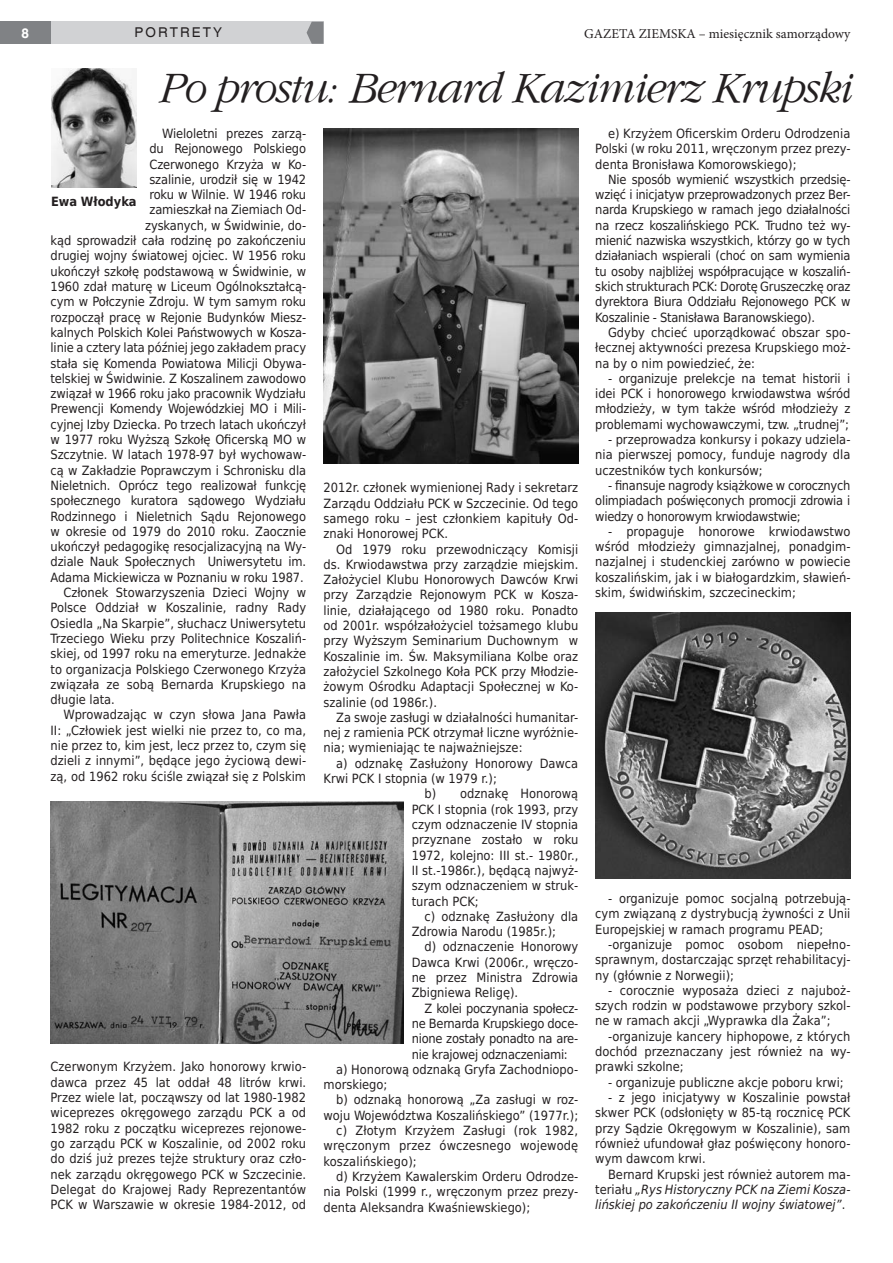
<style>
.page{position:relative;width:893px;height:1263px;background:#fff}
.page>*{position:absolute;margin:0;border:0;box-sizing:border-box;transform-origin:0 0}
.gz_tytul_kursywa{font:italic 45px "Gatineau";letter-spacing:-.03em;color:#231f20}
.t1{font:13.5px "Minion Pro";color:#231f20}
.t2{font:13.5px "Switzerland";letter-spacing:.15em;color:#231f20}
.t3{font:700 13.5px "Switzerland";color:#fff}
.gz_text_glowny{font:12.75px/15.3px "DejaVu Sans Condensed";letter-spacing:-.01em;color:#231f20;text-align:justify}
.gz_text_glowny-2{font:italic 12.75px/15.3px "DejaVu Sans Condensed";color:#231f20;text-align:justify}
.gz_text_glowny-3{font:700 12.75px "DejaVu Sans Condensed";color:#231f20}
.s1{font-style:normal}
</style>
<div class="page">
<div style="left:0;top:22px;width:324px;height:22px;background:#d1d2d4"></div>
<div style="left:0;top:22px;width:51px;height:22px;background:#808285"></div>
<svg style="left:307px;top:22px;width:17px;height:22px"></svg>
<img style="left:51px;top:68px;width:86px;height:119px">
<img style="left:595px;top:612px;width:255px;height:266px">
<img style="left:51px;top:801px;width:352px;height:242px">
<img style="left:324px;top:128px;width:255px;height:336px">
<p class="t3" style="left:22px;top:25px;width:9px">8</p>
<p class="t2" style="left:135px;top:25px;width:89px">PORTRETY</p>
<p class="t1" style="left:584px;top:25px;width:268px">GAZETA ZIEMSKA – miesięcznik samorządowy</p>
<p class="gz_tytul_kursywa" style="left:157px;top:63px;width:695px">Po prostu: Bernard Kazimierz Krupski</p>
<p class="gz_text_glowny" style="left:51px;top:126px;width:257px;text-align:right">Wieloletni prezes zarzą-<br>du Rejonowego Polskiego<br>Czerwonego Krzyża w Ko-<br>szalinie, urodził się w 1942<br>roku w Wilnie. W 1946 roku<br>zamieszkał na Ziemiach Od-<br>zyskanych, w Świdwinie, do-<br>kąd sprowadził cała rodzinę po zakończeniu drugiej wojny światowej ojciec. W 1956 roku ukończył szkołę podstawową w Świdwinie, w 1960 zdał maturę w Liceum Ogólnokształcą&shy;cym w Połczynie Zdroju. W tym samym roku rozpoczął pracę w Rejonie Budynków Miesz&shy;kalnych Polskich Kolei Państwowych w Kosza&shy;linie a cztery lata później jego zakładem pracy stała się Komenda Powiatowa Milicji Obywa&shy;telskiej w Świdwinie. Z Koszalinem zawodowo związał w 1966 roku jako pracownik Wydziału Prewencji Komendy Wojewódzkiej MO i Mili&shy;cyjnej Izby Dziecka. Po trzech latach ukończył w 1977 roku Wyższą Szkołę Oficerską MO w Szczytnie. W latach 1978-97 był wychowaw&shy;cą w Zakładzie Poprawczym i Schronisku dla Nieletnich. Oprócz tego realizował funkcję społecznego kuratora sądowego Wydziału Rodzinnego i Nieletnich Sądu Rejonowego w okresie od 1979 do 2010 roku. Zaocznie ukończył pedagogikę resocjalizacyjną na Wy&shy;dziale Nauk Społecznych Uniwersytetu im.<br>Adama Mickiewicza w Poznaniu w roku 1987.</p>
<p class="gz_text_glowny" style="left:51px;top:585px;width:257px;text-indent:13px">Członek Stowarzyszenia Dzieci Wojny w Polsce Oddział w Koszalinie, radny Rady Osiedla „Na Skarpie”, słuchacz Uniwersytetu Trzeciego Wieku przy Politechnice Koszaliń&shy;skiej, od 1997 roku na emeryturze. Jednakże to organizacja Polskiego Czerwonego Krzyża związała ze sobą Bernarda Krupskiego na długie lata.</p>
<p class="gz_text_glowny" style="left:51px;top:707px;width:257px;text-indent:13px">Wprowadzając w czyn słowa Jana Pawła II: „Człowiek jest wielki nie przez to, co ma, nie przez to, kim jest, lecz przez to, czym się dzieli z innymi”, będące jego życiową dewi&shy;zą, od 1962 roku ściśle związał się z Polskim</p>
<p class="gz_text_glowny-3" style="left:51px;top:191px;width:87px">Ewa Włodyka</p>
<p class="gz_text_glowny" style="left:51px;top:1059px;width:257px">Czerwonym Krzyżem. Jako honorowy krwio&shy;dawca przez 45 lat oddał 48 litrów krwi.<br>Przez wiele lat, począwszy od lat 1980-1982 wiceprezes okręgowego zarządu PCK a od 1982 roku z początku wiceprezes rejonowe&shy;go zarządu PCK w Koszalinie, od 2002 roku do dziś już prezes tejże struktury oraz czło&shy;nek zarządu okręgowego PCK w Szczecinie.<br>Delegat do Krajowej Rady Reprezentantów PCK w Warszawie w okresie 1984-2012, od</p>
<p class="gz_text_glowny" style="left:324px;top:480px;width:256px">2012r. członek wymienionej Rady i sekretarz Zarządu Oddziału PCK w Szczecinie. Od tego samego roku – jest członkiem kapituły Od&shy;znaki Honorowej PCK.</p>
<p class="gz_text_glowny" style="left:324px;top:541px;width:256px;text-indent:13px">Od 1979 roku przewodniczący Komisji ds. Krwiodawstwa przy zarządzie miejskim.<br>Założyciel Klubu Honorowych Dawców Krwi przy Zarządzie Rejonowym PCK w Kosza&shy;linie, działającego od 1980 roku. Ponadto od 2001r. współzałożyciel tożsamego klubu przy Wyższym Seminarium Duchownym w Koszalinie im. Św. Maksymiliana Kolbe oraz założyciel Szkolnego Koła PCK przy Młodzie&shy;żowym Ośrodku Adaptacji Społecznej w Ko&shy;szalinie (od 1986r.).</p>
<p class="gz_text_glowny" style="left:324px;top:709px;width:256px;text-indent:13px">Za swoje zasługi w działalności humanitar&shy;nej z ramienia PCK otrzymał liczne wyróżnie&shy;nia; wymieniając te najważniejsze:</p>
<p class="gz_text_glowny" style="left:324px;top:755px;width:256px;text-indent:13px">a) odznakę Zasłużony Honorowy Dawca<br>Krwi PCK I stopnia (w 1979 r.);</p>
<p class="gz_text_glowny" style="left:412px;top:786px;width:168px;text-indent:13px">b) odznakę Honorową PCK I stopnia (rok 1993, przy czym odznaczenie IV stopnia przyznane zostało w roku 1972, kolejno: III st.- 1980r., II st.-1986r.), będącą najwyż&shy;szym odznaczeniem w struk&shy;turach PCK;</p>
<p class="gz_text_glowny" style="left:412px;top:908px;width:168px;text-indent:13px">c) odznakę Zasłużony dla<br>Zdrowia Narodu (1985r.);</p>
<p class="gz_text_glowny" style="left:412px;top:939px;width:168px;text-indent:13px">d) odznaczenie Honorowy Dawca Krwi (2006r., wręczo&shy;ne przez Ministra Zdrowia Zbigniewa Religę).</p>
<p class="gz_text_glowny" style="left:412px;top:1000px;width:168px;text-indent:13px">Z kolei poczynania społecz&shy;ne Bernarda Krupskiego doce&shy;nione zostały ponadto na are&shy;nie krajowej odznaczeniami:</p>
<p class="gz_text_glowny" style="left:324px;top:1061px;width:256px;text-indent:13px">a) Honorową odznaką Gryfa Zachodniopo&shy;morskiego;</p>
<p class="gz_text_glowny" style="left:324px;top:1092px;width:256px;text-align:right">b) odznaką honorową „Za zasługi w roz&shy;woju Województwa Koszalińskiego” (1977r.);</p>
<p class="gz_text_glowny" style="left:324px;top:1122px;width:256px;text-indent:13px">c) Złotym Krzyżem Zasługi (rok 1982, wręczonym przez ówczesnego wojewodę koszalińskiego);</p>
<p class="gz_text_glowny" style="left:324px;top:1168px;width:256px;text-indent:13px">d) Krzyżem Kawalerskim Orderu Odrodze&shy;nia Polski (1999 r., wręczonym przez prezy&shy;denta Aleksandra Kwaśniewskiego);</p>
<p class="gz_text_glowny" style="left:595px;top:126px;width:257px;text-indent:13px">e) Krzyżem Oficerskim Orderu Odrodzenia Polski (w roku 2011, wręczonym przez prezy&shy;denta Bronisława Komorowskiego);</p>
<p class="gz_text_glowny" style="left:595px;top:171px;width:257px;text-indent:13px">Nie sposób wymienić wszystkich przedsię&shy;wzięć i inicjatyw przeprowadzonych przez Ber&shy;narda Krupskiego w ramach jego działalności na rzecz koszalińskiego PCK. Trudno też wy&shy;mienić nazwiska wszystkich, którzy go w tych działaniach wspierali (choć on sam wymienia tu osoby najbliżej współpracujące w koszaliń&shy;skich strukturach PCK: Dorotę Gruszeczkę oraz dyrektora Biura Oddziału Rejonowego PCK w Koszalinie - Stanisława Baranowskiego).</p>
<p class="gz_text_glowny" style="left:595px;top:324px;width:257px;text-indent:13px">Gdyby chcieć uporządkować obszar spo&shy;łecznej aktywności prezesa Krupskiego moż&shy;na by o nim powiedzieć, że:</p>
<p class="gz_text_glowny" style="left:595px;top:370px;width:257px;text-indent:13px">- organizuje prelekcje na temat historii i idei PCK i honorowego krwiodawstwa wśród młodzieży, w tym także wśród młodzieży z problemami wychowawczymi, tzw. „trudnej”;</p>
<p class="gz_text_glowny" style="left:595px;top:432px;width:257px;text-indent:13px">- przeprowadza konkursy i pokazy udziela&shy;nia pierwszej pomocy, funduje nagrody dla uczestników tych konkursów;</p>
<p class="gz_text_glowny" style="left:595px;top:477px;width:257px;text-indent:13px">- finansuje nagrody książkowe w corocznych olimpiadach poświęconych promocji zdrowia i wiedzy o honorowym krwiodawstwie;</p>
<p class="gz_text_glowny" style="left:595px;top:523px;width:257px;text-indent:13px">- propaguje honorowe krwiodawstwo wśród młodzieży gimnazjalnej, ponadgim&shy;nazjalnej i studenckiej zarówno w powiecie koszalińskim, jak i w białogardzkim, sławień&shy;skim, świdwińskim, szczecineckim;</p>
<p class="gz_text_glowny" style="left:595px;top:891px;width:257px;text-indent:13px">- organizuje pomoc socjalną potrzebują&shy;cym związaną z dystrybucją żywności z Unii Europejskiej w ramach programu PEAD;</p>
<p class="gz_text_glowny" style="left:595px;top:936px;width:257px;text-indent:13px">-organizuje pomoc osobom niepełno&shy;sprawnym, dostarczając sprzęt rehabilitacyj&shy;ny (głównie z Norwegii);</p>
<p class="gz_text_glowny" style="left:595px;top:982px;width:257px;text-indent:13px">- corocznie wyposaża dzieci z najuboż&shy;szych rodzin w podstawowe przybory szkol&shy;ne w ramach akcji „Wyprawka dla Żaka”;</p>
<p class="gz_text_glowny" style="left:595px;top:1028px;width:257px;text-indent:13px">-organizuje kancery hiphopowe, z których dochód przeznaczany jest również na wy&shy;prawki szkolne;</p>
<p class="gz_text_glowny" style="left:608px;top:1074px;width:237px">- organizuje publiczne akcje poboru krwi;</p>
<p class="gz_text_glowny" style="left:595px;top:1089px;width:257px;text-indent:13px">- z jego inicjatywy w Koszalinie powstał skwer PCK (odsłonięty w 85-tą rocznicę PCK przy Sądzie Okręgowym w Koszalinie), sam również ufundował głaz poświęcony honoro&shy;wym dawcom krwi.</p>
<p class="gz_text_glowny-2" style="left:595px;top:1166px;width:257px;text-indent:13px"><span class="s1">Bernard Krupski jest również autorem ma&shy;teriału</span> „Rys Historyczny PCK na Ziemi Kosza&shy;lińskiej po zakończeniu II wojny światowej”<span class="s1">.</span></p>
</div>
